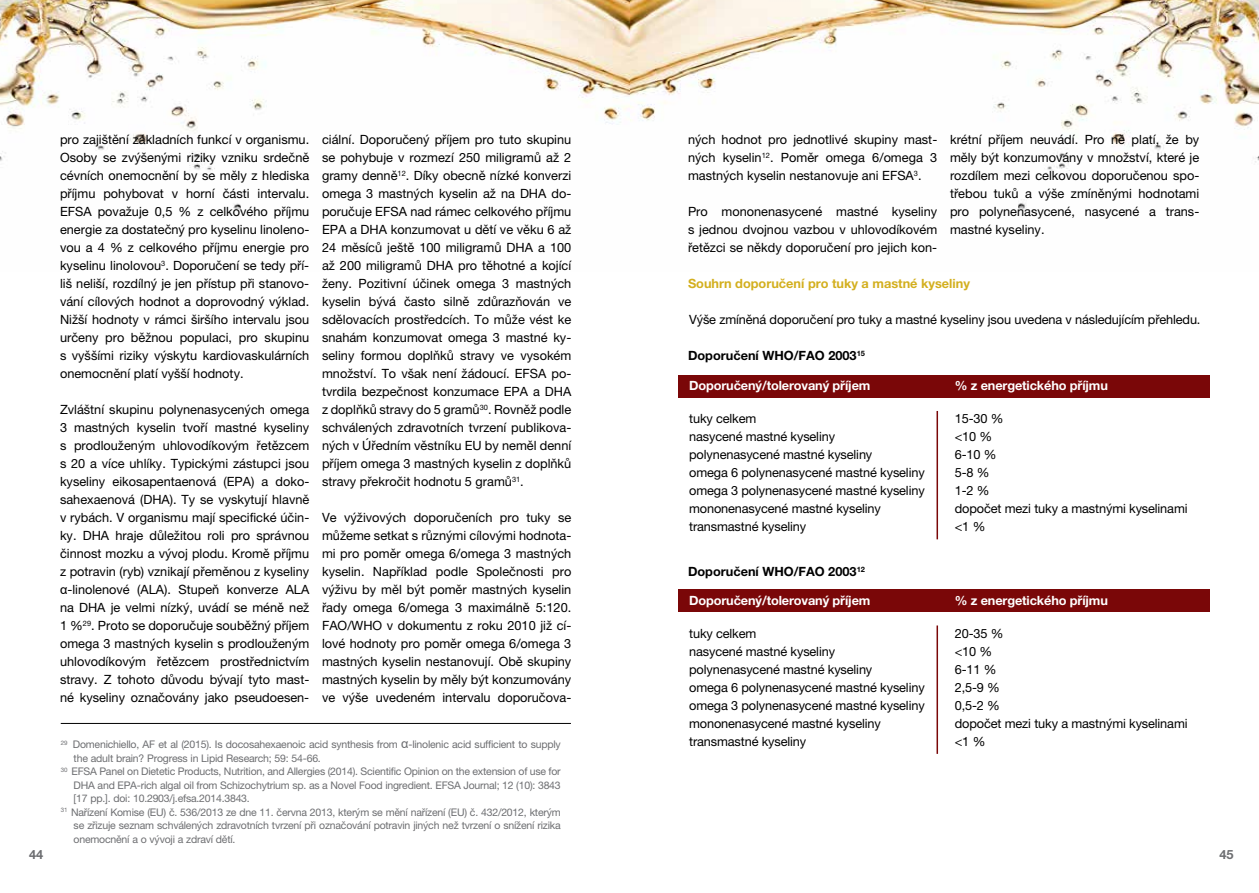
<style>
.page{position:relative;width:1259px;height:893px;background:#fff}
.page>*{position:absolute;margin:0;border:0;box-sizing:border-box;transform-origin:0 0}
.t1{font:12.75px/18px "Helvetica Neue LT Pro";letter-spacing:-.01em;color:#000;text-align:justify}
.t2{font:700 12.75px "Helvetica Neue LT Pro";letter-spacing:-.01em;color:#fff}
.t3{font:700 12.75px "Helvetica Neue LT Pro";color:#000}
.t4{font:700 12.75px "Helvetica Neue LT Pro";color:#d3af1e}
.t5{font:700 12.75px "Helvetica Neue LT Pro";color:#6d6e71}
.t6{font:10.5px "Helvetica Neue LT Pro";letter-spacing:-.02em;color:#6d6e71}
.s1{font-family:"Arial"}
.s2{font-family:"Arial";font-size:12.75px}
</style>
<div class="page">
<img style="left:0;top:0;width:1259px;height:210px">
<hr style="left:61px;top:723px;width:510px;height:1px;background:#000">
<div style="left:678px;top:375px;width:531px;height:22px;background:#7a0708"></div>
<hr style="left:936px;top:411px;width:2px;height:128px;background:#7a0708">
<div style="left:678px;top:590px;width:531px;height:22px;background:#7a0708"></div>
<hr style="left:936px;top:625px;width:2px;height:129px;background:#7a0708">
<p class="t1" style="left:60px;top:130px;width:251px">pro zajištění základních funkcí v organismu.<br>Osoby se zvýšenými riziky vzniku srdečně cévních onemocnění by se měly z hlediska příjmu pohybovat v horní části intervalu.<br>EFSA považuje 0,5 % z celkového příjmu energie za dostatečný pro kyselinu linoleno&shy;vou a 4 % z celkového příjmu energie pro kyselinu linolovou<sup>3</sup>. Doporučení se tedy pří&shy;liš neliší, rozdílný je jen přístup při stanovo&shy;vání cílových hodnot a doprovodný výklad.<br>Nižší hodnoty v rámci širšího intervalu jsou určeny pro běžnou populaci, pro skupinu s vyššími riziky výskytu kardiovaskulárních onemocnění platí vyšší hodnoty.</p>
<p class="t1" style="left:60px;top:400px;width:251px">Zvláštní skupinu polynenasycených omega 3 mastných kyselin tvoří mastné kyseliny s prodlouženým uhlovodíkovým řetězcem s 20 a více uhlíky. Typickými zástupci jsou kyseliny eikosapentaenová (EPA) a doko&shy;sahexaenová (DHA). Ty se vyskytují hlavně v rybách. V organismu mají specifické účin&shy;ky. DHA hraje důležitou roli pro správnou činnost mozku a vývoj plodu. Kromě příjmu z potravin (ryb) vznikají přeměnou z kyseliny <span class="s1">α</span>-linolenové (ALA). Stupeň konverze ALA na DHA je velmi nízký, uvádí se méně než 1 %<sup>29</sup>. Proto se doporučuje souběžný příjem omega 3 mastných kyselin s prodlouženým uhlovodíkovým řetězcem prostřednictvím stravy. Z tohoto důvodu bývají tyto mast&shy;né kyseliny označovány jako pseudoesen-</p>
<p class="t1" style="left:322px;top:130px;width:251px">ciální. Doporučený příjem pro tuto skupinu se pohybuje v rozmezí 250 miligramů až 2 gramy denně<sup>12</sup>. Díky obecně nízké konverzi omega 3 mastných kyselin až na DHA do&shy;poručuje EFSA nad rámec celkového příjmu EPA a DHA konzumovat u dětí ve věku 6 až 24 měsíců ještě 100 miligramů DHA a 100 až 200 miligramů DHA pro těhotné a kojící ženy. Pozitivní účinek omega 3 mastných kyselin bývá často silně zdůrazňován ve sdělovacích prostředcích. To může vést ke snahám konzumovat omega 3 mastné ky&shy;seliny formou doplňků stravy ve vysokém množství. To však není žádoucí. EFSA po&shy;tvrdila bezpečnost konzumace EPA a DHA z doplňků stravy do 5 gramů<sup>30</sup>. Rovněž podle schválených zdravotních tvrzení publikova&shy;ných v Úředním věstníku EU by neměl denní příjem omega 3 mastných kyselin z doplňků stravy překročit hodnotu 5 gramů<sup>31</sup>.</p>
<p class="t1" style="left:322px;top:508px;width:251px">Ve výživových doporučeních pro tuky se můžeme setkat s různými cílovými hodnota&shy;mi pro poměr omega 6/omega 3 mastných kyselin. Například podle Společnosti pro výživu by měl být poměr mastných kyselin řady omega 6/omega 3 maximálně 5:120.<br>FAO/WHO v dokumentu z roku 2010 již cí&shy;lové hodnoty pro poměr omega 6/omega 3 mastných kyselin nestanovují. Obě skupiny mastných kyselin by měly být konzumovány ve výše uvedeném intervalu doporučova-</p>
<p class="t6" style="left:61px;top:738px;width:501px"><sup>29</sup> Domenichiello, AF et al (2015). Is docosahexaenoic acid synthesis from <span class="s2">α</span>-linolenic acid sufficient to supply</p>
<p class="t6" style="left:74px;top:751px;width:249px">the adult brain? Progress in Lipid Research; 59: 54-66.</p>
<p class="t6" style="left:61px;top:765px;width:501px"><sup>30</sup> EFSA Panel on Dietetic Products, Nutrition, and Allergies (2014). Scientific Opinion on the extension of use for</p>
<p class="t6" style="left:74px;top:778px;width:488px">DHA and EPA-rich algal oil from Schizochytrium sp. as a Novel Food ingredient. EFSA Journal; 12 (10): 3843</p>
<p class="t6" style="left:74px;top:792px;width:178px">[17 pp.]. doi: 10.2903/j.efsa.2014.3843.</p>
<p class="t6" style="left:61px;top:805px;width:501px"><sup>31</sup> Nařízení Komise (EU) č. 536/2013 ze dne 11. června 2013, kterým se mění nařízení (EU) č. 432/2012, kterým</p>
<p class="t6" style="left:74px;top:819px;width:488px">se zřizuje seznam schválených zdravotních tvrzení při označování potravin jiných než tvrzení o snížení rizika</p>
<p class="t6" style="left:74px;top:832px;width:163px">onemocnění a o vývoji a zdraví dětí.</p>
<p class="t1" style="left:688px;top:130px;width:251px">ných hodnot pro jednotlivé skupiny mast&shy;ných kyselin<sup>12</sup>. Poměr omega 6/omega 3 mastných kyselin nestanovuje ani EFSA<sup>3</sup>.</p>
<p class="t1" style="left:688px;top:202px;width:251px">Pro mononenasycené mastné kyseliny s jednou dvojnou vazbou v uhlovodíkovém řetězci se někdy doporučení pro jejich kon-</p>
<p class="t1" style="left:950px;top:130px;width:251px">krétní příjem neuvádí. Pro ně platí, že by měly být konzumovány v množství, které je rozdílem mezi celkovou doporučenou spo&shy;třebou tuků a výše zmíněnými hodnotami pro polynenasycené, nasycené a trans&shy;mastné kyseliny.</p>
<p class="t4" style="left:688px;top:276px;width:283px">Souhrn doporučení pro tuky a mastné kyseliny</p>
<p class="t1" style="left:689px;top:310px;width:513px">Výše zmíněná doporučení pro tuky a mastné kyseliny jsou uvedena v následujícím přehledu.</p>
<p class="t3" style="left:688px;top:348px;width:178px">Doporučení WHO/FAO 2003<sup>15</sup></p>
<p class="t2" style="left:689px;top:378px;width:183px">Doporučený/tolerovaný příjem</p>
<p class="t2" style="left:954px;top:378px;width:155px">% z energetického příjmu</p>
<p class="t1" style="left:689px;top:410px;width:69px">tuky celkem</p>
<p class="t1" style="left:954px;top:410px;width:50px">15-30 %</p>
<p class="t1" style="left:689px;top:428px;width:147px">nasycené mastné kyseliny</p>
<p class="t1" style="left:954px;top:428px;width:39px">&lt;10 %</p>
<p class="t1" style="left:689px;top:446px;width:185px">polynenasycené mastné kyseliny</p>
<p class="t1" style="left:954px;top:446px;width:43px">6-10 %</p>
<p class="t1" style="left:689px;top:464px;width:237px">omega 6 polynenasycené mastné kyseliny</p>
<p class="t1" style="left:954px;top:464px;width:36px">5-8 %</p>
<p class="t1" style="left:689px;top:482px;width:237px">omega 3 polynenasycené mastné kyseliny</p>
<p class="t1" style="left:954px;top:482px;width:36px">1-2 %</p>
<p class="t1" style="left:689px;top:500px;width:193px">mononenasycené mastné kyseliny</p>
<p class="t1" style="left:954px;top:500px;width:234px">dopočet mezi tuky a mastnými kyselinami</p>
<p class="t1" style="left:689px;top:518px;width:119px">transmastné kyseliny</p>
<p class="t1" style="left:954px;top:518px;width:32px">&lt;1 %</p>
<p class="t3" style="left:688px;top:564px;width:178px">Doporučení WHO/FAO 2003<sup>12</sup></p>
<p class="t2" style="left:689px;top:592px;width:183px">Doporučený/tolerovaný příjem</p>
<p class="t2" style="left:954px;top:592px;width:155px">% z energetického příjmu</p>
<p class="t1" style="left:689px;top:624px;width:69px">tuky celkem</p>
<p class="t1" style="left:954px;top:624px;width:50px">20-35 %</p>
<p class="t1" style="left:689px;top:642px;width:147px">nasycené mastné kyseliny</p>
<p class="t1" style="left:954px;top:642px;width:39px">&lt;10 %</p>
<p class="t1" style="left:689px;top:660px;width:185px">polynenasycené mastné kyseliny</p>
<p class="t1" style="left:954px;top:660px;width:43px">6-11 %</p>
<p class="t1" style="left:689px;top:678px;width:237px">omega 6 polynenasycené mastné kyseliny</p>
<p class="t1" style="left:954px;top:678px;width:47px">2,5-9 %</p>
<p class="t1" style="left:689px;top:696px;width:237px">omega 3 polynenasycené mastné kyseliny</p>
<p class="t1" style="left:954px;top:696px;width:47px">0,5-2 %</p>
<p class="t1" style="left:689px;top:714px;width:193px">mononenasycené mastné kyseliny</p>
<p class="t1" style="left:954px;top:714px;width:234px">dopočet mezi tuky a mastnými kyselinami</p>
<p class="t1" style="left:689px;top:732px;width:119px">transmastné kyseliny</p>
<p class="t1" style="left:954px;top:732px;width:32px">&lt;1 %</p>
<p class="t5" style="left:29px;top:846px;width:15px">44</p>
<p class="t5" style="left:1219px;top:846px;width:15px">45</p>
</div>
